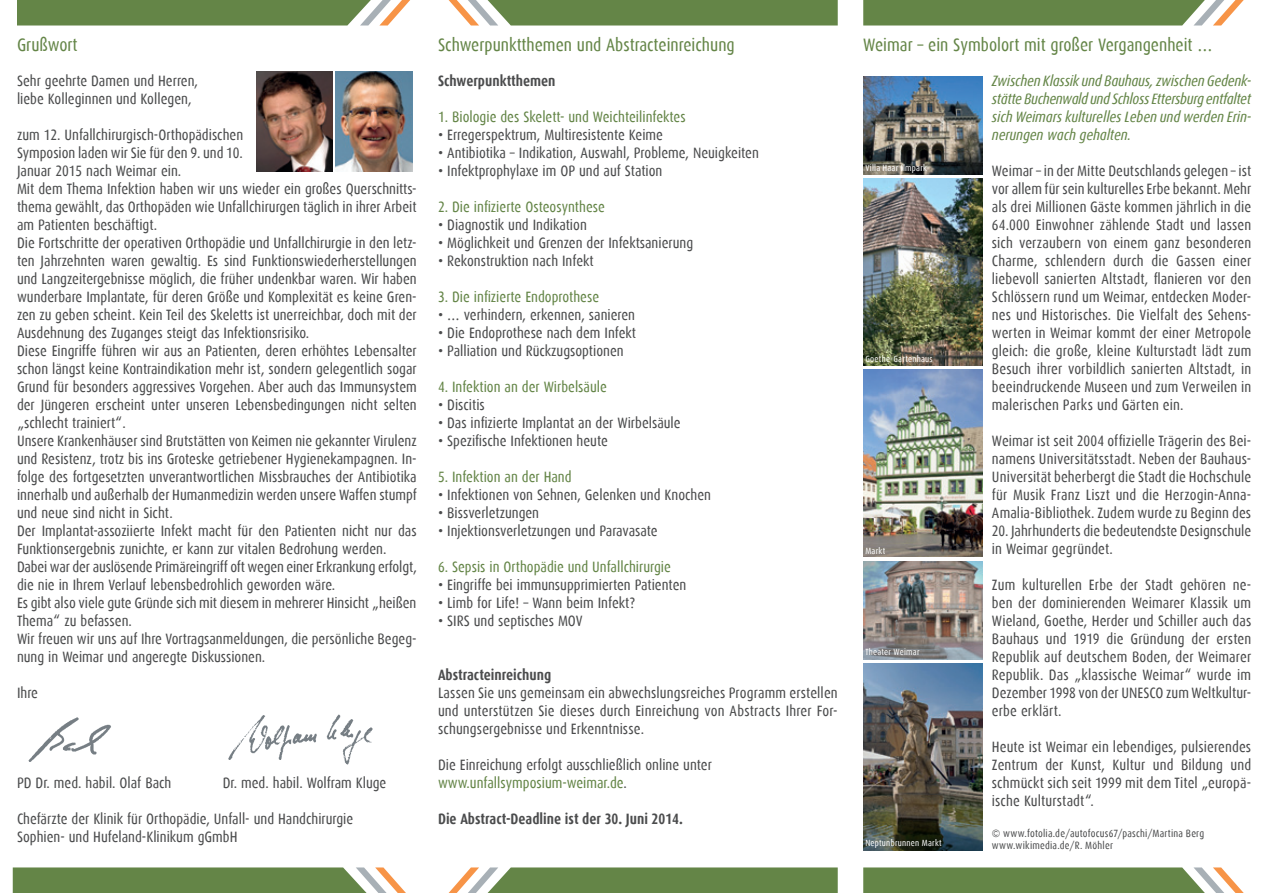
<style>
.page{position:relative;width:1263px;height:893px;background:#fff}
.page>*{position:absolute;margin:0;border:0;box-sizing:border-box;transform-origin:0 0}
.t1{font:18px "Dax Condensed";color:#648547}
.t2{font:15px/18px "Dax Condensed";color:#4b4c4d}
.t3{font:15px "Dax Condensed";color:#648547}
.t4{font:italic 15px/18px "Dax Condensed";letter-spacing:-.005em;color:#648547;text-align:justify}
.t5{font:700 15px "Dax Condensed";color:#4b4c4d}
.t6{font:10.5px/12.6px "Dax Condensed";letter-spacing:.025em;color:#4b4c4d}
.t7{font:9px "Dax Condensed";letter-spacing:.03em;color:#fff}
.s1{color:#648547}
</style>
<div class="page">
<svg style="left:17px;top:0;width:393px;height:26px;background:#78925c"></svg>
<svg style="left:13px;top:867px;width:393px;height:26px;background:#78925c"></svg>
<svg style="left:449px;top:0;width:389px;height:26px;background:#78925c"></svg>
<svg style="left:449px;top:867px;width:389px;height:26px;background:#78925c"></svg>
<svg style="left:863px;top:0;width:381px;height:26px;background:#79935c"></svg>
<svg style="left:863px;top:867px;width:381px;height:26px;background:#79935c"></svg>
<img style="left:28px;top:717px;width:83px;height:45px">
<img style="left:228px;top:714px;width:145px;height:51px">
<img style="left:256px;top:71px;width:77px;height:101px">
<img style="left:336px;top:71px;width:76px;height:101px">
<img style="left:863px;top:178px;width:119px;height:188px">
<img style="left:863px;top:561px;width:119px;height:98px">
<img style="left:863px;top:663px;width:119px;height:187px">
<img style="left:863px;top:76px;width:119px;height:98px">
<img style="left:863px;top:370px;width:119px;height:187px">
<p class="t1" style="left:17px;top:35px;width:62px">Grußwort</p>
<p class="t1" style="left:438px;top:35px;width:298px">Schwerpunktthemen und Abstracteinreichung</p>
<p class="t1" style="left:863px;top:35px;width:351px">Weimar – ein Symbolort mit großer Vergangenheit …</p>
<p class="t4" style="left:992px;top:72px;width:261px">Zwischen Klassik und Bauhaus, zwischen Gedenk&shy;stätte Buchenwald und Schloss Ettersburg entfaltet sich Weimars kulturelles Leben und werden Erin&shy;nerungen wach gehalten.</p>
<p class="t2" style="left:992px;top:162px;width:261px;text-align:justify">Weimar – in der Mitte Deutschlands gelegen – ist vor allem für sein kulturelles Erbe bekannt. Mehr als drei Millionen Gäste kommen jährlich in die 64.000 Einwohner zählende Stadt und lassen sich verzaubern von einem ganz besonderen Charme, schlendern durch die Gassen einer liebevoll sanierten Altstadt, flanieren vor den Schlössern rund um Weimar, entdecken Moder&shy;nes und Historisches. Die Vielfalt des Sehens&shy;werten in Weimar kommt der einer Metropole gleich: die große, kleine Kulturstadt lädt zum Besuch ihrer vorbildlich sanierten Altstadt, in beeindruckende Museen und zum Verweilen in malerischen Parks und Gärten ein.</p>
<p class="t2" style="left:992px;top:432px;width:261px;text-align:justify">Weimar ist seit 2004 offizielle Trägerin des Bei&shy;namens Universitätsstadt. Neben der Bauhaus-Universität beherbergt die Stadt die Hochschule für Musik Franz Liszt und die Herzogin-Anna-Amalia-Bibliothek. Zudem wurde zu Beginn des</p>
<p class="t2" style="left:992px;top:522px;width:261px">20. Jahrhunderts die bedeutendste Designschule in Weimar gegründet.</p>
<p class="t2" style="left:992px;top:576px;width:261px;text-align:justify">Zum kulturellen Erbe der Stadt gehören ne&shy;ben der dominierenden Weimarer Klassik um Wieland, Goethe, Herder und Schiller auch das Bauhaus und 1919 die Gründung der ersten Republik auf deutschem Boden, der Weimarer Republik. Das „klassische Weimar“ wurde im Dezember 1998 von der UNESCO zum Weltkultur&shy;erbe erklärt.</p>
<p class="t2" style="left:992px;top:738px;width:261px;text-align:justify">Heute ist Weimar ein lebendiges, pulsierendes Zentrum der Kunst, Kultur und Bildung und schmückt sich seit 1999 mit dem Titel „europä&shy;ische Kulturstadt“.</p>
<p class="t6" style="left:992px;top:827px;width:214px">© www.fotolia.de/autofocus67/paschi/Martina Berg www.wikimedia.de/R. Möhler</p>
<p class="t2" style="left:17px;top:72px;width:183px">Sehr geehrte Damen und Herren, liebe Kolleginnen und Kollegen,</p>
<p class="t2" style="left:17px;top:126px;width:401px">zum 12. Unfallchirurgisch-Orthopädischen<br>Symposion laden wir Sie für den 9. und 10.<br>Januar 2015 nach Weimar ein.<br>Mit dem Thema Infektion haben wir uns wieder ein großes Querschnitts&shy;thema gewählt, das Orthopäden wie Unfallchirurgen täglich in ihrer Arbeit am Patienten beschäftigt.<br>Die Fortschritte der operativen Orthopädie und Unfallchirurgie in den letz&shy;ten Jahrzehnten waren gewaltig. Es sind Funktionswiederherstellungen und Langzeitergebnisse möglich, die früher undenkbar waren. Wir haben wunderbare Implantate, für deren Größe und Komplexität es keine Gren&shy;zen zu geben scheint. Kein Teil des Skeletts ist unerreichbar, doch mit der Ausdehnung des Zuganges steigt das Infektionsrisiko.<br>Diese Eingriffe führen wir aus an Patienten, deren erhöhtes Lebensalter schon längst keine Kontraindikation mehr ist, sondern gelegentlich sogar Grund für besonders aggressives Vorgehen. Aber auch das Immunsystem der Jüngeren erscheint unter unseren Lebensbedingungen nicht selten „schlecht trainiert“.<br>Unsere Krankenhäuser sind Brutstätten von Keimen nie gekannter Virulenz und Resistenz, trotz bis ins Groteske getriebener Hygienekampagnen. In&shy;folge des fortgesetzten unverantwortlichen Missbrauches der Antibiotika innerhalb und außerhalb der Humanmedizin werden unsere Waffen stumpf und neue sind nicht in Sicht.<br>Der Implantat-assoziierte Infekt macht für den Patienten nicht nur das Funktionsergebnis zunichte, er kann zur vitalen Bedrohung werden.<br>Dabei war der auslösende Primäreingriff oft wegen einer Erkrankung erfolgt, die nie in Ihrem Verlauf lebensbedrohlich geworden wäre.<br>Es gibt also viele gute Gründe sich mit diesem in mehrerer Hinsicht „heißen Thema“ zu befassen.<br>Wir freuen wir uns auf Ihre Vortragsanmeldungen, die persönliche Begeg&shy;nung in Weimar und angeregte Diskussionen.</p>
<p class="t2" style="left:17px;top:684px;width:23px">Ihre</p>
<p class="t5" style="left:438px;top:73px;width:119px">Schwerpunktthemen</p>
<p class="t3" style="left:438px;top:109px;width:249px">1. Biologie des Skelett- und Weichteilinfektes</p>
<p class="t2" style="left:438px;top:126px;width:227px">• Erregerspektrum, Multiresistente Keime</p>
<p class="t2" style="left:438px;top:144px;width:322px">• Antibiotika – Indikation, Auswahl, Probleme, Neuigkeiten</p>
<p class="t2" style="left:438px;top:162px;width:226px">• Infektprophylaxe im OP und auf Station</p>
<p class="t3" style="left:438px;top:199px;width:168px">2. Die infizierte Osteosynthese</p>
<p class="t2" style="left:438px;top:216px;width:150px">• Diagnostik und Indikation</p>
<p class="t2" style="left:438px;top:234px;width:257px">• Möglichkeit und Grenzen der Infektsanierung</p>
<p class="t2" style="left:438px;top:252px;width:157px">• Rekonstruktion nach Infekt</p>
<p class="t3" style="left:438px;top:289px;width:163px">3. Die infizierte Endoprothese</p>
<p class="t2" style="left:438px;top:306px;width:199px">• … verhindern, erkennen, sanieren</p>
<p class="t2" style="left:438px;top:324px;width:200px">• Die Endoprothese nach dem Infekt</p>
<p class="t2" style="left:438px;top:342px;width:187px">• Palliation und Rückzugsoptionen</p>
<p class="t3" style="left:438px;top:379px;width:170px">4. Infektion an der Wirbelsäule</p>
<p class="t2" style="left:438px;top:396px;width:48px">• Discitis</p>
<p class="t2" style="left:438px;top:414px;width:244px">• Das infizierte Implantat an der Wirbelsäule</p>
<p class="t2" style="left:438px;top:432px;width:171px">• Spezifische Infektionen heute</p>
<p class="t3" style="left:438px;top:469px;width:135px">5. Infektion an der Hand</p>
<p class="t2" style="left:438px;top:486px;width:275px">• Infektionen von Sehnen, Gelenken und Knochen</p>
<p class="t2" style="left:438px;top:504px;width:103px">• Bissverletzungen</p>
<p class="t2" style="left:438px;top:522px;width:221px">• Injektionsverletzungen und Paravasate</p>
<p class="t3" style="left:438px;top:559px;width:234px">6. Sepsis in Orthopädie und Unfallchirurgie</p>
<p class="t2" style="left:438px;top:576px;width:250px">• Eingriffe bei immunsupprimierten Patienten</p>
<p class="t2" style="left:438px;top:594px;width:199px">• Limb for Life! – Wann beim Infekt?</p>
<p class="t2" style="left:438px;top:612px;width:146px">• SIRS und septisches MOV</p>
<p class="t5" style="left:438px;top:667px;width:115px">Abstracteinreichung</p>
<p class="t2" style="left:438px;top:684px;width:401px;text-align:justify">Lassen Sie uns gemeinsam ein abwechslungsreiches Programm erstellen und unterstützen Sie dieses durch Einreichung von Abstracts Ihrer For&shy;schungsergebnisse und Erkenntnisse.</p>
<p class="t2" style="left:438px;top:756px;width:275px">Die Einreichung erfolgt ausschließlich online unter <span class="s1">www.unfallsymposium-weimar.de</span>.</p>
<p class="t5" style="left:438px;top:811px;width:246px">Die Abstract-Deadline ist der 30. Juni 2014.</p>
<p class="t7" style="left:865px;top:163px;width:63px">Villa Haar Ilmpark</p>
<p class="t7" style="left:865px;top:354px;width:69px">Goethe-Gartenhaus</p>
<p class="t7" style="left:865px;top:545px;width:21px">Markt</p>
<p class="t7" style="left:865px;top:647px;width:56px">Theater Weimar</p>
<p class="t2" style="left:17px;top:774px;width:156px">PD Dr. med. habil. Olaf Bach</p>
<p class="t2" style="left:223px;top:774px;width:165px">Dr. med. habil. Wolfram Kluge</p>
<p class="t2" style="left:17px;top:810px;width:338px">Chefärzte der Klinik für Orthopädie, Unfall- und Handchirurgie<br>Sophien- und Hufeland-Klinikum gGmbH</p>
<p class="t7" style="left:865px;top:838px;width:78px">Neptunbrunnen Markt</p>
</div>
